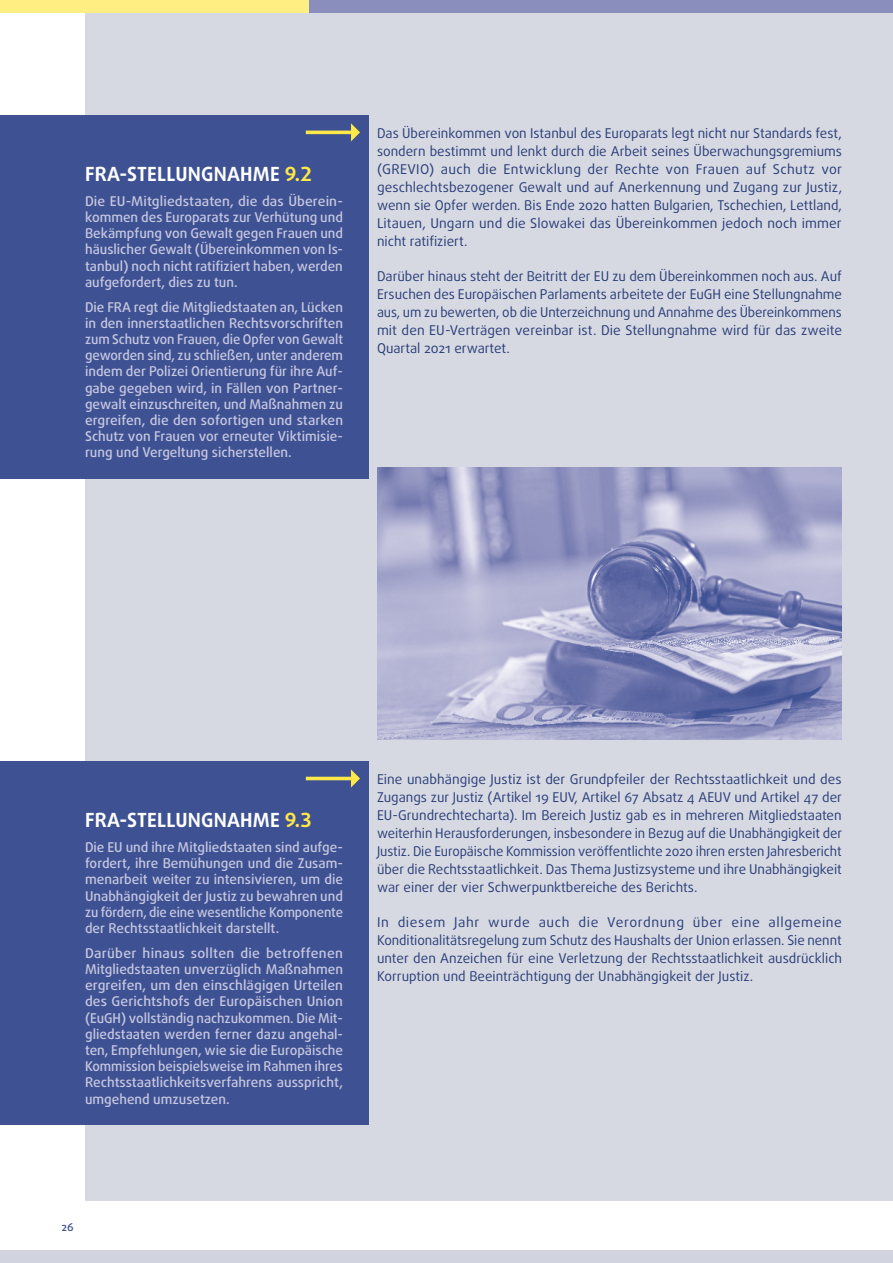
<style>
.page{position:relative;width:893px;height:1263px;background:#fff}
.page>*{position:absolute;margin:0;border:0;box-sizing:border-box;transform-origin:0 0}
.FRAOP_title{font:700 19.5px "Daxline Pro";letter-spacing:.01em;color:#fff}
.FRAOP_body{font:500 13.5px/16.2px "Daxline Pro";color:#c6c6df;text-align:justify}
.body_break{font:13.5px/18px "Daxline Pro";color:#2a3f79;text-align:justify}
.body{font:13.5px/18px "Daxline Pro";color:#2a3f79;text-align:justify}
.t1{font:500 11.25px "Daxline Pro";color:#3e5293}
.s1{color:#ffe847}
</style>
<div class="page">
<div style="left:85px;top:0;width:808px;height:1201px;background:#d7d9e2"></div>
<img style="left:377px;top:467px;width:465px;height:273px">
<div style="left:0;top:115px;width:369px;height:364px;background:#3e5293"></div>
<svg style="left:306px;top:123px;width:54px;height:18px"></svg>
<div style="left:0;top:761px;width:369px;height:364px;background:#3e5293"></div>
<svg style="left:306px;top:769px;width:54px;height:18px"></svg>
<div style="left:0;top:1250px;width:893px;height:13px;background:#d1d3de"></div>
<div style="left:307px;top:0;width:586px;height:13px;background:#8a8ebc"></div>
<div style="left:0;top:0;width:308px;height:13px;background:#ffee81"></div>
<p class="FRAOP_title" style="left:85px;top:161px;width:228px">FRA-STELLUNGNAHME <span class="s1">9.2</span></p>
<p class="FRAOP_body" style="left:85px;top:193px;width:260px">Die EU-Mitgliedstaaten, die das Überein&shy;kommen des Europarats zur Verhütung und Bekämpfung von Gewalt gegen Frauen und häuslicher Gewalt (Übereinkommen von Is&shy;tanbul) noch nicht ratifiziert haben, werden aufgefordert, dies zu tun.</p>
<p class="FRAOP_body" style="left:85px;top:299px;width:260px">Die FRA regt die Mitgliedstaaten an, Lücken in den innerstaatlichen Rechtsvorschriften zum Schutz von Frauen, die Opfer von Gewalt geworden sind, zu schließen, unter anderem indem der Polizei Orientierung für ihre Auf&shy;gabe gegeben wird, in Fällen von Partner&shy;gewalt einzuschreiten, und Maßnahmen zu ergreifen, die den sofortigen und starken Schutz von Frauen vor erneuter Viktimisie&shy;rung und Vergeltung sicherstellen.</p>
<p class="body_break" style="left:377px;top:124px;width:467px">Das Übereinkommen von Istanbul des Europarats legt nicht nur Standards fest, sondern bestimmt und lenkt durch die Arbeit seines Überwachungsgremiums (GREVIO) auch die Entwicklung der Rechte von Frauen auf Schutz vor geschlechtsbezogener Gewalt und auf Anerkennung und Zugang zur Justiz, wenn sie Opfer werden. Bis Ende 2020 hatten Bulgarien, Tschechien, Lettland, Litauen, Ungarn und die Slowakei das Übereinkommen jedoch noch immer nicht ratifiziert.</p>
<p class="body" style="left:377px;top:267px;width:467px">Darüber hinaus steht der Beitritt der EU zu dem Übereinkommen noch aus. Auf Ersuchen des Europäischen Parlaments arbeitete der EuGH eine Stellungnahme aus, um zu bewerten, ob die Unterzeichnung und Annahme des Übereinkommens mit den EU-Verträgen vereinbar ist. Die Stellungnahme wird für das zweite Quartal 2021 erwartet.</p>
<p class="FRAOP_title" style="left:85px;top:807px;width:228px">FRA-STELLUNGNAHME <span class="s1">9.3</span></p>
<p class="FRAOP_body" style="left:85px;top:839px;width:259px">Die EU und ihre Mitgliedstaaten sind aufge&shy;fordert, ihre Bemühungen und die Zusam&shy;menarbeit weiter zu intensivieren, um die Unabhängigkeit der Justiz zu bewahren und zu fördern, die eine wesentliche Komponente der Rechtsstaatlichkeit darstellt.</p>
<p class="FRAOP_body" style="left:85px;top:945px;width:260px">Darüber hinaus sollten die betroffenen Mitgliedstaaten unverzüglich Maßnahmen ergreifen, um den einschlägigen Urteilen des Gerichtshofs der Europäischen Union (EuGH) vollständig nachzukommen. Die Mit&shy;gliedstaaten werden ferner dazu angehal&shy;ten, Empfehlungen, wie sie die Europäische Kommission beispielsweise im Rahmen ihres Rechtsstaatlichkeitsverfahrens ausspricht, umgehend umzusetzen.</p>
<p class="body_break" style="left:377px;top:770px;width:467px">Eine unabhängige Justiz ist der Grundpfeiler der Rechtsstaatlichkeit und des Zugangs zur Justiz (Artikel 19 EUV, Artikel 67 Absatz 4 AEUV und Artikel 47 der EU-Grundrechtecharta). Im Bereich Justiz gab es in mehreren Mitgliedstaaten weiterhin Herausforderungen, insbesondere in Bezug auf die Unabhängigkeit der Justiz. Die Europäische Kommission veröffentlichte 2020 ihren ersten Jahresbericht über die Rechtsstaatlichkeit. Das Thema Justizsysteme und ihre Unabhängigkeit war einer der vier Schwerpunktbereiche des Berichts.</p>
<p class="body" style="left:377px;top:913px;width:467px">In diesem Jahr wurde auch die Verordnung über eine allgemeine Konditionalitätsregelung zum Schutz des Haushalts der Union erlassen. Sie nennt unter den Anzeichen für eine Verletzung der Rechtsstaatlichkeit ausdrücklich Korruption und Beeinträchtigung der Unabhängigkeit der Justiz.</p>
<p class="t1" style="left:62px;top:1219px;width:14px">26</p>
</div>
